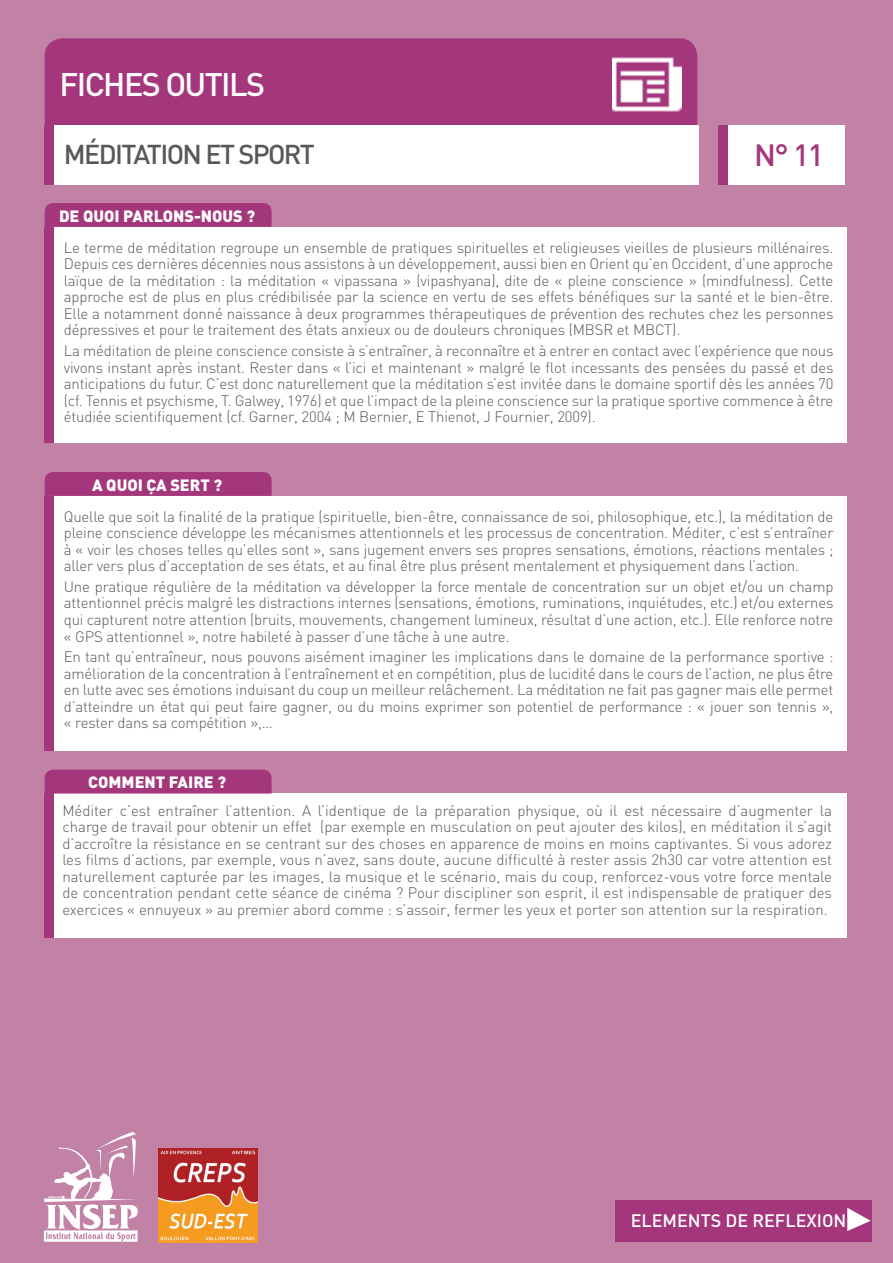
<style>
.page{position:relative;width:893px;height:1263px;background:#c182a6}
.page>*{position:absolute;margin:0;border:0;box-sizing:border-box;transform-origin:0 0}
.t1{font:500 32.25px "DIN";letter-spacing:-.05em;color:#fff}
.t2{font:500 30.3px "DIN";color:#a4377c}
.t3{font:500 27px "DIN";letter-spacing:-.06em;color:#57585a}
.t4{font:500 17.85px "DIN";color:#fff}
.t5{font:900 16.2px "DIN";color:#fff}
.t6{font:300 15px/16.5px "DIN";letter-spacing:-.01em;color:#57585a;text-align:justify}
</style>
<div class="page">
<div style="left:45px;top:125px;width:16px;height:60px;background:#a4377c"></div>
<div style="left:45px;top:227px;width:16px;height:215px;background:#a4377c"></div>
<div style="left:45px;top:496px;width:16px;height:254px;background:#a4377c"></div>
<div style="left:45px;top:38px;width:652px;height:87px;background:#a4377c"></div>
<div style="left:719px;top:125px;width:16px;height:60px;background:#a4377c"></div>
<div style="left:54px;top:125px;width:644px;height:60px;background:#fff"></div>
<div style="left:54px;top:227px;width:792px;height:215px;background:#fff"></div>
<div style="left:54px;top:496px;width:792px;height:254px;background:#fff"></div>
<div style="left:728px;top:125px;width:117px;height:60px;background:#fff"></div>
<div style="left:45px;top:203px;width:227px;height:24px;background:#a4377c"></div>
<div style="left:45px;top:472px;width:227px;height:24px;background:#a4377c"></div>
<svg style="left:44px;top:1132px;width:94px;height:110px"></svg>
<img style="left:158px;top:1148px;width:99px;height:95px">
<img style="left:612px;top:50px;width:70px;height:69px">
<div style="left:615px;top:1200px;width:257px;height:42px;background:#a4377c"></div>
<svg style="left:847px;top:1208px;width:24px;height:23px"></svg>
<div style="left:45px;top:793px;width:16px;height:145px;background:#a4377c"></div>
<div style="left:54px;top:793px;width:792px;height:145px;background:#fff"></div>
<div style="left:45px;top:770px;width:227px;height:23px;background:#a4377c"></div>
<h1 class="t1" style="left:60px;top:63px;width:204px">FICHES OUTI LS</h1>
<h3 class="t3" style="left:64px;top:137px;width:253px">MÉDITATION ET SPORT</h3>
<p class="t5" style="left:59px;top:205px;width:198px">DE QUOI PARLONS-NOUS ?</p>
<h2 class="t2" style="left:754px;top:135px;width:71px">N° 11</h2>
<p class="t6" style="left:64px;top:239px;width:771px">Le terme de méditation regroupe un ensemble de pratiques spirituelles et religieuses vieilles de plusieurs millénaires.<br>Depuis ces dernières décennies nous assistons à un développement, aussi bien en Orient qu’en Occident, d’une approche laïque de la méditation : la méditation « vipassana » (vipashyana), dite de « pleine conscience » (mindfulness). Cette approche est de plus en plus crédibilisée par la science en vertu de ses effets bénéfiques sur la santé et le bien-être.<br>Elle a notamment donné naissance à deux programmes thérapeutiques de prévention des rechutes chez les personnes dépressives et pour le traitement des états anxieux ou de douleurs chroniques (MBSR et MBCT).</p>
<p class="t6" style="left:64px;top:342px;width:771px">La méditation de pleine conscience consiste à s’entraîner, à reconnaître et à entrer en contact avec l’expérience que nous vivons instant après instant. Rester dans « l’ici et maintenant » malgré le flot incessants des pensées du passé et des anticipations du futur. C’est donc naturellement que la méditation s’est invitée dans le domaine sportif dès les années 70 (cf. Tennis et psychisme, T. Galwey, 1976) et que l’impact de la pleine conscience sur la pratique sportive commence à être étudiée scientifiquement (cf. Garner, 2004 ; M Bernier, E Thienot, J Fournier, 2009).</p>
<p class="t5" style="left:92px;top:474px;width:131px">A QUOI ÇA SERT ?</p>
<p class="t6" style="left:64px;top:508px;width:771px">Quelle que soit la finalité de la pratique (spirituelle, bien-être, connaissance de soi, philosophique, etc.), la méditation de pleine conscience développe les mécanismes attentionnels et les processus de concentration. Méditer, c’est s’entraîner à « voir les choses telles qu’elles sont », sans jugement envers ses propres sensations, émotions, réactions mentales ; aller vers plus d’acceptation de ses états, et au final être plus présent mentalement et physiquement dans l’action.</p>
<p class="t6" style="left:64px;top:578px;width:771px">Une pratique régulière de la méditation va développer la force mentale de concentration sur un objet et/ou un champ attentionnel précis malgré les distractions internes (sensations, émotions, ruminations, inquiétudes, etc.) et/ou externes qui capturent notre attention (bruits, mouvements, changement lumineux, résultat d’une action, etc.). Elle renforce notre « GPS attentionnel », notre habileté à passer d’une tâche à une autre.</p>
<p class="t6" style="left:64px;top:648px;width:771px">En tant qu’entraîneur, nous pouvons aisément imaginer les implications dans le domaine de la performance sportive : amélioration de la concentration à l’entraînement et en compétition, plus de lucidité dans le cours de l’action, ne plus être en lutte avec ses émotions induisant du coup un meilleur relâchement. La méditation ne fait pas gagner mais elle permet d’atteindre un état qui peut faire gagner, ou du moins exprimer son potentiel de performance : « jouer son tennis », « rester dans sa compétition »,…</p>
<p class="t5" style="left:88px;top:772px;width:139px">COMMENT FAIRE ?</p>
<p class="t6" style="left:62px;top:802px;width:771px">Méditer c’est entraîner l’attention. A l’identique de la préparation physique, où il est nécessaire d’augmenter la charge de travail pour obtenir un effet (par exemple en musculation on peut ajouter des kilos), en méditation il s’agit d’accroître la résistance en se centrant sur des choses en apparence de moins en moins captivantes. Si vous adorez les films d’actions, par exemple, vous n’avez, sans doute, aucune difficulté à rester assis 2h30 car votre attention est naturellement capturée par les images, la musique et le scénario, mais du coup, renforcez-vous votre force mentale de concentration pendant cette séance de cinéma ? Pour discipliner son esprit, il est indispensable de pratiquer des exercices « ennuyeux » au premier abord comme : s’assoir, fermer les yeux et porter son attention sur la respiration.</p>
<p class="t4" style="left:631px;top:1209px;width:58px">ELEMENTS</p>
<p class="t4" style="left:726px;top:1209px;width:101px">DE REFLEXION</p>
</div>
